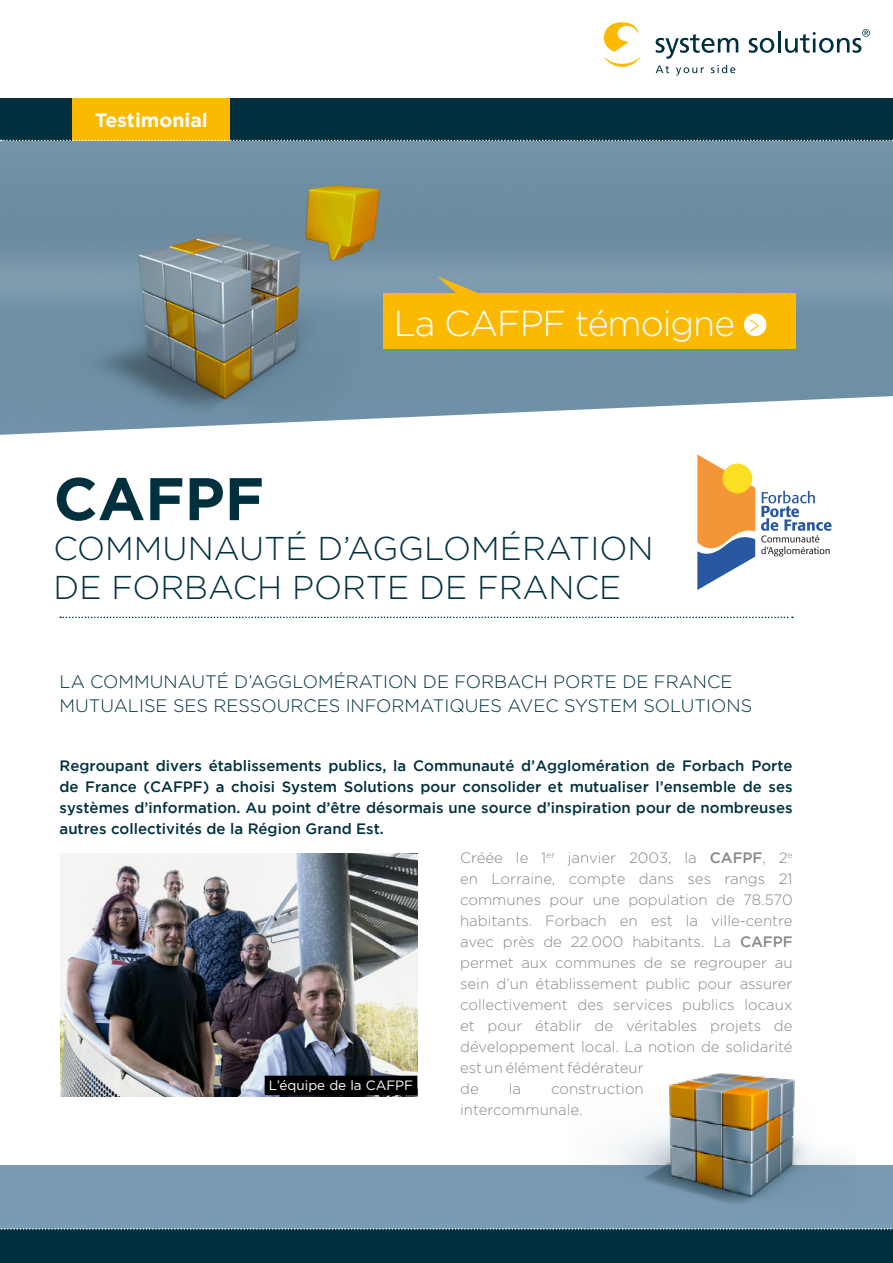
<style>
.page{position:relative;width:893px;height:1263px;background:#fff}
.page>*{position:absolute;margin:0;border:0;box-sizing:border-box;transform-origin:0 0}
.t1{font:700 60px "Gotham";color:#00303e}
.t2{font:300 36px "Gotham";letter-spacing:-.03em;color:#fff}
.t3{font:300 33px/39.6px "Gotham";color:#00303e}
.t4{font:700 19.5px "Gotham";color:#fff}
.t5{font:300 18px/24px "Gotham";color:#00303e}
.t6{font:300 15px/21px "Gotham";color:#878787}
.t7{font:500 15px/21px "Gotham";color:#00303e;text-align:justify}
.t8{font:13.5px "Gotham";color:#fff}
.s1{font-size:24px;color:#fbba00}
.s2{font-weight:500}
</style>
<div class="page">
<img style="left:0;top:140px;width:893px;height:295px">
<div style="left:384px;top:294px;width:412px;height:55px;background:#fbba00"></div>
<div style="left:744px;top:314px;width:22px;height:22px;background:#fff;border-radius:50%"></div>
<svg style="left:438px;top:276px;width:42px;height:18px"></svg>
<svg style="left:656px;top:65px;width:13px;height:8px"></svg>
<svg style="left:676px;top:67px;width:28px;height:9px"></svg>
<svg style="left:711px;top:65px;width:24px;height:8px"></svg>
<svg style="left:604px;top:22px;width:34px;height:30px"></svg>
<svg style="left:604px;top:58px;width:36px;height:9px"></svg>
<svg style="left:656px;top:34px;width:82px;height:25px"></svg>
<svg style="left:749px;top:38px;width:25px;height:15px"></svg>
<hr style="left:778px;top:31px;width:2px;height:22px;background:#00303e">
<svg style="left:785px;top:29px;width:85px;height:24px"></svg>
<svg style="left:60px;top:617px;width:733px;height:1px"></svg>
<div style="left:0;top:98px;width:893px;height:42px;background:#00303e"></div>
<div style="left:72px;top:98px;width:158px;height:42px;background:#fbba00"></div>
<svg style="left:1px;top:140px;width:892px;height:1px"></svg>
<svg style="left:697px;top:454px;width:58px;height:136px"></svg>
<svg style="left:761px;top:491px;width:70px;height:65px"></svg>
<div style="left:722px;top:464px;width:30px;height:29px;background:#fcde22;border-radius:50%"></div>
<div style="left:0;top:1229px;width:893px;height:34px;background:#00303e"></div>
<div style="left:0;top:1165px;width:893px;height:64px;background:#7b9bb3"></div>
<svg style="left:0;top:1228px;width:892px;height:2px"></svg>
<img style="left:608px;top:1073px;width:245px;height:131px">
<img style="left:60px;top:853px;width:358px;height:244px">
<div style="left:265px;top:1076px;width:152px;height:19px;background:#000"></div>
<h3 class="t4" style="left:95px;top:107px;width:115px">Testimonial</h3>
<h2 class="t2" style="left:394px;top:301px;width:368px">La CAFPF témoigne <span class="s1">&gt;</span></h2>
<h1 class="t1" style="left:54px;top:459px;width:212px">CAFPF</h1>
<h3 class="t3" style="left:54px;top:527px;width:601px">COMMUNAUTÉ D’AGGLOMÉRATION<br>DE FORBACH PORTE DE FRANCE</h3>
<p class="t5" style="left:60px;top:669px;width:694px">LA COMMUNAUTÉ D’AGGLOMÉRATION DE FORBACH PORTE DE FRANCE<br>MUTUALISE SES RESSOURCES INFORMATIQUES AVEC SYSTEM SOLUTIONS</p>
<p class="t7" style="left:60px;top:754px;width:735px">Regroupant divers établissements publics, la Communauté d’Agglomération de Forbach Porte de France (CAFPF) a choisi System Solutions pour consolider et mutualiser l’ensemble de ses systèmes d’information. Au point d’être désormais une source d’inspiration pour de nombreuses autres collectivités de la Région Grand Est.</p>
<p class="t6" style="left:460px;top:847px;width:334px">Créée le 1<sup>er</sup> janvier 2003, la <span class="s2">CAFPF</span>, 2<sup>e </sup>en Lorraine, compte dans ses rangs 21 communes pour une population de 78.570 habitants. Forbach en est la ville-centre avec près de 22.000 habitants. La <span class="s2">CAFPF </span>permet aux communes de se regrouper au sein d’un établissement public pour assurer collectivement des services publics locaux et pour établir de véritables projets de développement local. La notion de solidarité est un élément fédérateur<br>de</p>
<p class="t8" style="left:269px;top:1076px;width:146px">L’équipe de la CAFPF</p>
<p class="t6" style="left:509px;top:1078px;width:14px">la</p>
<p class="t6" style="left:460px;top:1078px;width:185px;text-indent:91px">construction intercommunale.</p>
</div>
